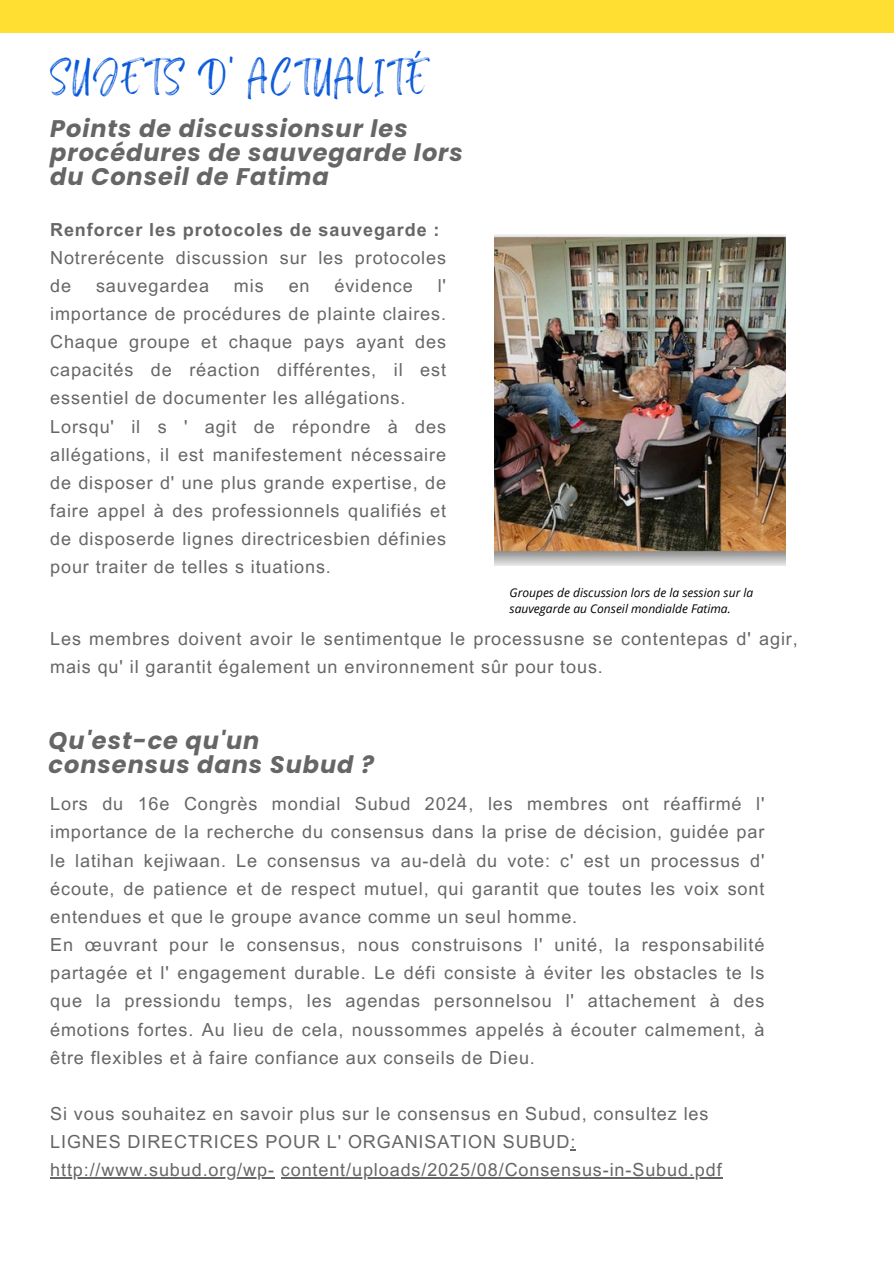
<style>
.page{position:relative;width:894px;height:1264px;background:#fff}
.page>*{position:absolute;margin:0;border:0;box-sizing:border-box;transform-origin:0 0}
.t1{font:italic 700 24px/23.7px "Poppins";letter-spacing:.04em;color:#666}
.t2{font:24px "Brightwall";letter-spacing:.1em;color:#0a5ad9}
.t3{font:18px/28.2px "Arial MT Pro";letter-spacing:.05em;color:#666}
.t4{font:700 18px "Arial MT Pro";letter-spacing:.05em;color:#666}
.t5{font:italic 12px/16px "Open Sans";color:#000}
</style>
<div class="page">
<div style="left:0;top:0;width:893px;height:32px;background:#ffdf31"></div>
<img style="left:494px;top:235px;width:291px;height:330px">
<hr style="left:50px;top:1177px;width:225px;height:1px;background:#666">
<hr style="left:281px;top:1177px;width:441px;height:1px;background:#666">
<h1 class="t2" style="left:50px;top:69px;width:378px">SUJETS D' ACTUALITÉ</h1>
<h1 class="t1" style="left:50px;top:117px;width:414px">Points de discussionsur les procédures de sauvegarde lors du Conseil de Fatima</h1>
<p class="t4" style="left:50px;top:222px;width:391px">Renforcer les protocoles de sauvegarde :</p>
<p class="t3" style="left:50px;top:245px;width:397px">Notrerécente discussion sur les protocoles de</p>
<p class="t3" style="left:96px;top:274px;width:115px">sauvegardea</p>
<p class="t3" style="left:234px;top:274px;width:31px">mis</p>
<p class="t3" style="left:288px;top:274px;width:22px">en</p>
<p class="t3" style="left:334px;top:274px;width:80px">évidence</p>
<p class="t3" style="left:50px;top:274px;width:397px;text-indent:387px">l' importance de procédures de plainte claires.<br>Chaque groupe et chaque pays ayant des capacités de réaction différentes, il est essentiel de documenter les allégations.<br>Lorsqu' il s ' agit de répondre à des allégations, il est manifestement nécessaire de disposer d' une plus grande expertise, de faire appel à des professionnels qualifiés et de disposerde lignes directricesbien définies pour traiter de telles s ituations.</p>
<p class="t5" style="left:509px;top:584px;width:245px">Groupes de discussion lors de la session sur la sauvegarde au Conseil mondialde Fatima.</p>
<p class="t3" style="left:50px;top:627px;width:749px">Les membres doivent avoir le sentimentque le processusne se contentepas d' agir, mais qu' il garantit également un environnement sûr pour tous.</p>
<h1 class="t1" style="left:49px;top:729px;width:327px">Qu'est-ce qu'un consensus dans Subud ?</h1>
<p class="t3" style="left:50px;top:792px;width:715px">Lors du 16e Congrès mondial Subud 2024, les membres ont réaffirmé l' importance de la recherche du consensus dans la prise de décision, guidée par le latihan kejiwaan. Le consensus va au-delà du vote: c' est un processus d' écoute, de patience et de respect mutuel, qui garantit que toutes les voix sont entendues et que le groupe avance comme un seul homme.<br>En œuvrant pour le consensus, nous construisons l' unité, la responsabilité partagée et l' engagement durable. Le défi consiste à éviter les obstacles te ls que la pressiondu temps, les agendas personnelsou l' attachement à des émotions fortes. Au lieu de cela, noussommes appelés à écouter calmement, à être flexibles et à faire confiance aux conseils de Dieu.</p>
<p class="t3" style="left:50px;top:1101px;width:672px">Si vous souhaitez en savoir plus sur le consensus en Subud, consultez les<br>LIGNES DIRECTRICES POUR L' ORGANISATION SUBUD: http://www.subud.org/wp- content/uploads/2025/08/Consensus-in-Subud.pdf</p>
</div>
